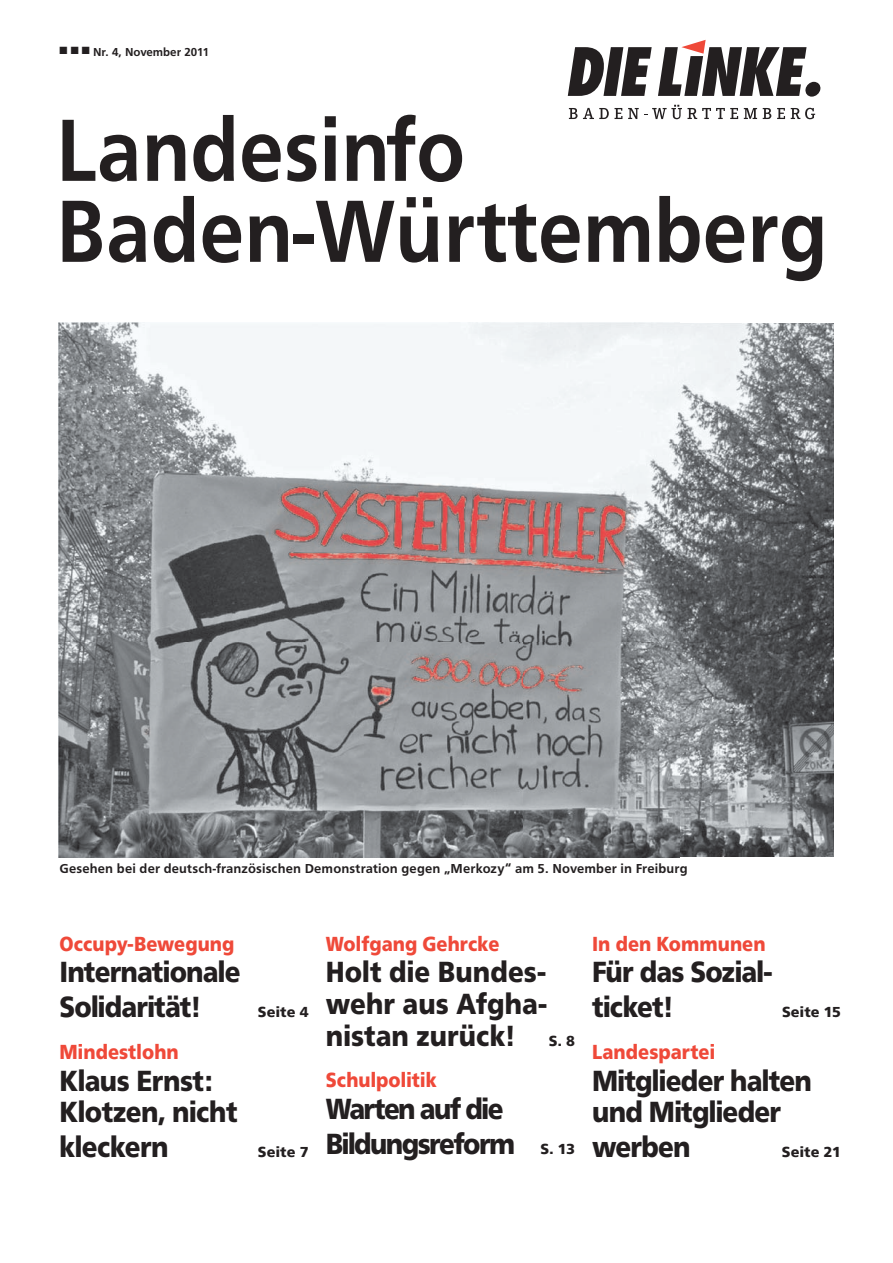
<style>
.page{position:relative;width:893px;height:1263px;background:#fff}
.page>*{position:absolute;margin:0;border:0;box-sizing:border-box;transform-origin:0 0}
.t1{font:700 91.5px/81px "Front Page";color:#231f20;scale:.91 1}
.t2{font:800 30.3px/35px "Front Page";letter-spacing:-.025em;color:#231f20;scale:.9 1}
.t3{font:800 30.3px/31.8px "Front Page";color:#231f20;scale:.9 1}
.t4{font:800 30.3px/35px "Front Page";letter-spacing:-.06em;color:#231f20;scale:.9 1}
.t5{font:800 21.15px "Front Page";letter-spacing:.005em;color:#ef4939;scale:.9 1}
.t6{font:800 15.15px "Front Page";letter-spacing:.01em;color:#231f20}
.t7{font:700 13.5px "Front Page";letter-spacing:.01em;color:#231f20}
.t8{font:700 12px "Front Page";color:#231f20}
.s1{font-size:15.15px}
</style>
<div class="page">
<svg style="left:568px;top:40px;width:253px;height:57px"></svg>
<svg style="left:569px;top:108px;width:53px;height:11px"></svg>
<svg style="left:628px;top:105px;width:110px;height:14px"></svg>
<svg style="left:744px;top:108px;width:13px;height:11px"></svg>
<svg style="left:763px;top:108px;width:8px;height:11px"></svg>
<svg style="left:777px;top:108px;width:8px;height:11px"></svg>
<svg style="left:791px;top:108px;width:24px;height:11px"></svg>
<img style="left:59px;top:322px;width:774px;height:535px">
<p class="t8" style="left:93px;top:45px;width:118px">Nr. 4, November 2011</p>
<h1 class="t1" style="left:56px;top:110px;width:849px">Landesinfo<br>Baden-Württemberg</h1>
<p class="t7" style="left:60px;top:860px;width:630px">Gesehen bei der deutsch-französischen Demonstration gegen „Merkozy“ am 5. November in Freiburg</p>
<p class="t5" style="left:60px;top:931px;width:196px">Occupy-Bewegung</p>
<p class="t2" style="left:60px;top:955px;width:203px">Internationale<br>Solidarität!</p>
<p class="t6" style="left:258px;top:1003px;width:52px">Seite 4</p>
<p class="t5" style="left:60px;top:1039px;width:134px">Mindestlohn</p>
<p class="t2" style="left:60px;top:1065px;width:199px;line-height:31.8px">Klaus Ernst:<br>Klotzen, nicht</p>
<p class="t2" style="left:60px;top:1130px;width:123px">kleckern</p>
<p class="t6" style="left:258px;top:1143px;width:52px">Seite 7</p>
<p class="t5" style="left:326px;top:931px;width:194px">Wolfgang Gehrcke</p>
<p class="t3" style="left:326px;top:956px;width:278px">Holt die Bundes&shy;wehr aus Afgha&shy;nistan zurück! <span class="s1">S. 8</span></p>
<p class="t5" style="left:326px;top:1068px;width:125px">Schulpolitik</p>
<p class="t4" style="left:326px;top:1092px;width:212px">Warten auf die<br>Bildungsreform</p>
<p class="t6" style="left:541px;top:1140px;width:36px">S. 13</p>
<p class="t5" style="left:592px;top:931px;width:194px">In den Kommunen</p>
<p class="t2" style="left:592px;top:955px;width:201px">Für das Sozial&shy;ticket!</p>
<p class="t6" style="left:782px;top:1003px;width:61px">Seite 15</p>
<p class="t5" style="left:592px;top:1039px;width:138px">Landespartei</p>
<p class="t2" style="left:592px;top:1065px;width:246px;line-height:31.8px">Mitglieder halten und Mitglieder</p>
<p class="t2" style="left:592px;top:1130px;width:111px">werben</p>
<p class="t6" style="left:782px;top:1143px;width:61px">Seite 21</p>
</div>
